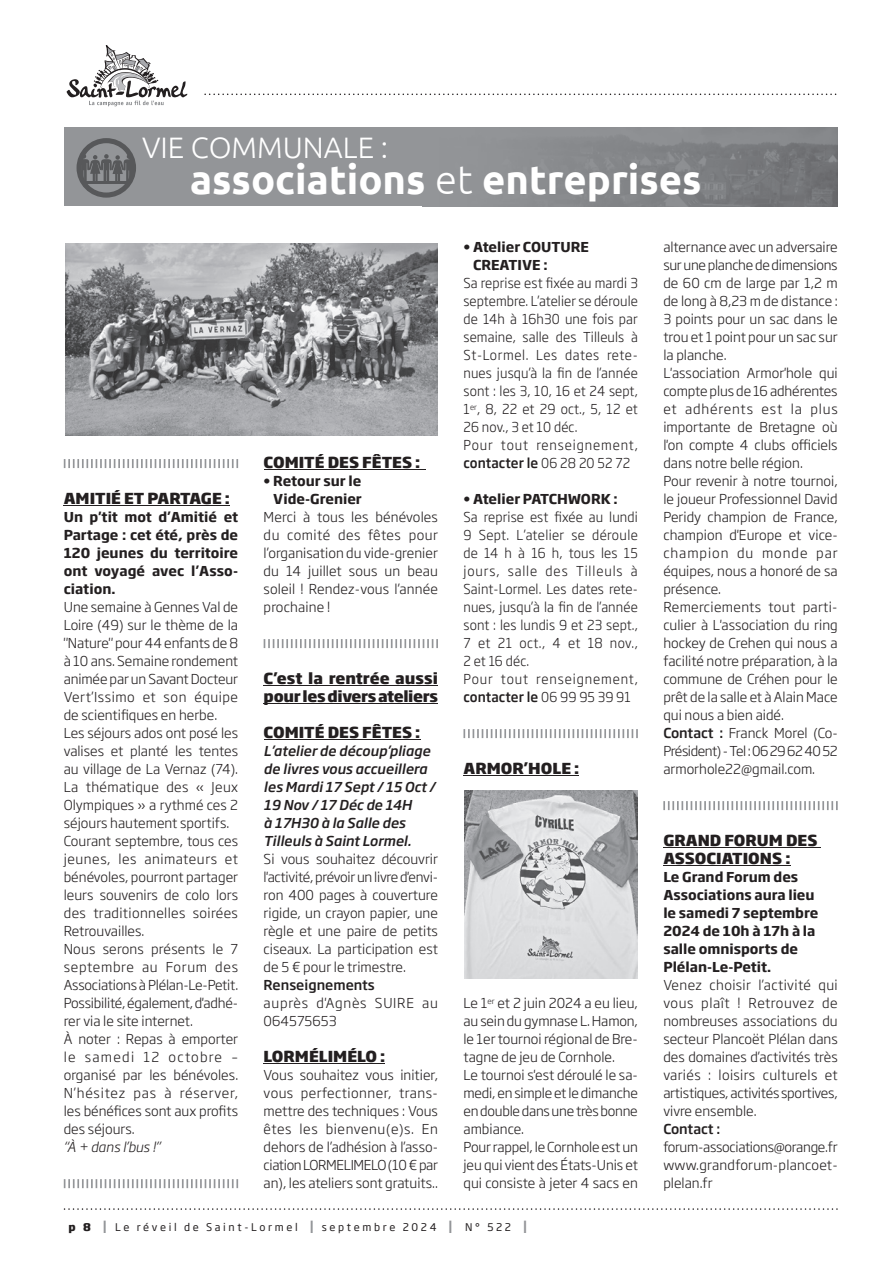
<style>
.page{position:relative;width:893px;height:1263px;background:#fff}
.page>*{position:absolute;margin:0;border:0;box-sizing:border-box;transform-origin:0 0}
.t1{font:700 40.05px "Ubuntu";color:#fff}
.t2{font:300 29.55px "Ubuntu";color:#fff}
.t3{font:800 15px/18px "Soho Gothic Pro";color:#231f20}
.t4{font:800 15px/18px "Soho Gothic Pro";letter-spacing:-.025em;color:#231f20}
.t5{font:300 13.5px/18px "Soho Gothic Pro";color:#231f20;text-align:justify}
.t6{font:300 13.5px/18px "Soho Gothic Pro";color:#231f20;scale:.95 1}
.t7{font:700 13.5px/18px "Soho Gothic Pro";color:#231f20}
.t8{font:italic 500 13.5px/18px "Soho Gothic Pro";color:#231f20}
.t9{font:300 13.5px/18px "Soho Gothic Pro";letter-spacing:.055em;color:#231f20}
.t10{font:500 13.5px "Soho Gothic Pro";color:#231f20}
.t11{font:italic 300 13.5px "Soho Gothic Pro";color:#231f20}
.t12{font:10.5px "Soho Gothic Pro";letter-spacing:.25em;color:#231f20}
.s1{font-weight:300}
.s2{font-weight:500}
.s3{font-weight:800}
.s4{font-weight:500;font-size:16.65px;color:#939598}
</style>
<div class="page">
<hr style="left:663px;top:847px;width:158px;height:1px;background:#231f20">
<hr style="left:663px;top:865px;width:127px;height:1px;background:#231f20">
<svg style="left:663px;top:801px;width:175px;height:9px"></svg>
<hr style="left:264px;top:469px;width:161px;height:1px;background:#231f20">
<hr style="left:264px;top:685px;width:174px;height:1px;background:#231f20">
<hr style="left:264px;top:703px;width:174px;height:1px;background:#231f20">
<hr style="left:264px;top:739px;width:156px;height:1px;background:#231f20">
<hr style="left:264px;top:1063px;width:121px;height:1px;background:#231f20">
<svg style="left:264px;top:639px;width:174px;height:9px"></svg>
<svg style="left:64px;top:1208px;width:774px;height:2px"></svg>
<svg style="left:66px;top:45px;width:122px;height:62px"></svg>
<svg style="left:204px;top:94px;width:632px;height:1px"></svg>
<hr style="left:64px;top:505px;width:166px;height:1px;background:#231f20">
<svg style="left:64px;top:459px;width:174px;height:9px"></svg>
<svg style="left:64px;top:1179px;width:174px;height:9px"></svg>
<hr style="left:463px;top:775px;width:116px;height:1px;background:#231f20">
<svg style="left:463px;top:729px;width:175px;height:9px"></svg>
<div style="left:64px;top:128px;width:774px;height:78px;background:#939598"></div>
<img style="left:550px;top:128px;width:288px;height:78px">
<svg style="left:77px;top:138px;width:59px;height:60px"></svg>
<hr style="left:85px;top:181px;width:45px;height:2px;background:#57585a">
<img style="left:65px;top:243px;width:373px;height:193px">
<img style="left:464px;top:791px;width:173px;height:187px">
<h2 class="t2" style="left:142px;top:129px;width:248px">VIE COMMUNALE :</h2>
<h1 class="t1" style="left:190px;top:155px;width:513px">associations <span class="s1">et</span> entreprises</h1>
<p class="t7" style="left:473px;top:237px;width:117px;text-indent:-10px">• Atelier COUTURE<br>CREATIVE :</p>
<p class="t6" style="left:463px;top:273px;width:185px">Sa reprise est fixée au mardi 3 septembre. L’atelier se déroule de 14h à 16h30 une fois par semaine, salle des Tilleuls à<br>St-Lormel. Les dates rete&shy;nues jusqu’à la fin de l’année sont : les 3, 10, 16 et 24 sept,<br>1<sup>er</sup>, 8, 22 et 29 oct., 5, 12 et<br>26 nov., 3 et 10 déc.<br>Pour tout renseignement, <span class="s2">contacter le</span> 06 28 20 52 72</p>
<p class="t7" style="left:463px;top:489px;width:156px">• Atelier PATCHWORK :</p>
<p class="t6" style="left:463px;top:507px;width:185px">Sa reprise est fixée au lundi<br>9 Sept. L’atelier se déroule de 14 h à 16 h, tous les 15 jours, salle des Tilleuls à<br>Saint-Lormel. Les dates rete&shy;nues, jusqu’à la fin de l’année sont : les lundis 9 et 23 sept.,<br>7 et 21 oct., 4 et 18 nov.,<br>2 et 16 déc.<br>Pour tout renseignement, <span class="s2">contacter le</span> 06 99 95 39 91</p>
<p class="t3" style="left:264px;top:452px;width:158px">COMITÉ DES FÊTES :</p>
<p class="t7" style="left:264px;top:471px;width:100px;text-align:right">• Retour sur le<br>Vide-Grenier</p>
<p class="t5" style="left:264px;top:507px;width:176px">Merci à tous les bénévoles du comité des fêtes pour l’organisation du vide-grenier du 14 juillet sous un beau soleil ! Rendez-vous l’année prochaine !</p>
<p class="t3" style="left:64px;top:488px;width:168px">AMITIÉ ET PARTAGE :</p>
<p class="t7" style="left:64px;top:507px;width:176px;text-align:justify">Un p'tit mot d’Amitié et Partage : cet été, près de 120 jeunes du territoire ont voyagé avec l’Asso&shy;ciation.</p>
<p class="t5" style="left:64px;top:597px;width:176px;text-align:left">Une semaine à Gennes Val de<br>Loire (49) sur le thème de la "Nature" pour 44 enfants de 8 à 10 ans. Semaine rondement animée par un Savant Docteur<br>Vert’Issimo et son équipe de scientifiques en herbe.<br>Les séjours ados ont posé les valises et planté les tentes au village de La Vernaz (74).<br>La thématique des « Jeux<br>Olympiques » a rythmé ces 2 séjours hautement sportifs.<br>Courant septembre, tous ces jeunes, les animateurs et bénévoles, pourront partager leurs souvenirs de colo lors des traditionnelles soirées<br>Retrouvailles.<br>Nous serons présents le 7 septembre au Forum des<br>Associations à Plélan-Le-Petit.<br>Possibilité, également, d'adhé&shy;rer via le site internet.<br>À noter : Repas à emporter le samedi 12 octobre – organisé par les bénévoles.<br>N’hésitez pas à réserver, les bénéfices sont aux profits des séjours.</p>
<p class="t11" style="left:64px;top:1136px;width:98px">“À + dans l’bus !”</p>
<p class="t4" style="left:264px;top:668px;width:176px">C’est la rentrée aussi pour les divers ateliers</p>
<p class="t3" style="left:264px;top:722px;width:158px">COMITÉ DES FÊTES :</p>
<p class="t8" style="left:264px;top:741px;width:173px">L’atelier de découp’pliage de livres vous accueillera les Mardi 17 Sept / 15 Oct /<br>19 Nov / 17 Déc de 14H<br>à 17H30 à la Salle des<br>Tilleuls à Saint Lormel.</p>
<p class="t5" style="left:264px;top:849px;width:176px">Si vous souhaitez découvrir l'activité, prévoir un livre d'envi&shy;ron 400 pages à couverture rigide, un crayon papier, une règle et une paire de petits ciseaux. La participation est de 5 € pour le trimestre.</p>
<p class="t10" style="left:264px;top:974px;width:113px">Renseignements</p>
<p class="t9" style="left:264px;top:993px;width:176px">auprès d'Agnès SUIRE au<br>064575653</p>
<p class="t3" style="left:264px;top:1046px;width:123px">LORMÉLIMÉLO :</p>
<p class="t5" style="left:264px;top:1065px;width:176px">Vous souhaitez vous initier, vous perfectionner, trans&shy;mettre des techniques : Vous êtes les bienvenu(e)s. En dehors de l’adhésion à l’asso&shy;ciation LORMELIMELO (10 € par an), les ateliers sont gratuits..</p>
<p class="t12" style="left:68px;top:1219px;width:460px"><span class="s3">p 8</span> <span class="s4">I</span> Le réveil de Saint-Lormel <span class="s4">I</span> septembre 2024 <span class="s4">I</span> N° 522 <span class="s4">I</span></p>
<p class="t3" style="left:463px;top:758px;width:117px">ARMOR’HOLE :</p>
<p class="t5" style="left:463px;top:993px;width:176px;text-align:left">Le 1<sup>er</sup> et 2 juin 2024 a eu lieu, au sein du gymnase L. Hamon, le 1er tournoi régional de Bre&shy;tagne de jeu de Cornhole.<br>Le tournoi s'est déroulé le sa&shy;medi, en simple et le dimanche en double dans une très bonne ambiance.<br>Pour rappel, le Cornhole est un jeu qui vient des États-Unis et qui consiste à jeter 4 sacs en</p>
<p class="t5" style="left:663px;top:237px;width:176px;text-align:left">alternance avec un adversaire sur une planche de dimensions de 60 cm de large par 1,2 m de long à 8,23 m de distance :<br>3 points pour un sac dans le trou et 1 point pour un sac sur la planche.<br>L'association Armor'hole qui compte plus de 16 adhérentes et adhérents est la plus importante de Bretagne où l'on compte 4 clubs officiels dans notre belle région.<br>Pour revenir à notre tournoi, le joueur Professionnel David<br>Peridy champion de France, champion d'Europe et vice&shy;champion du monde par équipes, nous a honoré de sa présence.<br>Remerciements tout parti&shy;culier à L'association du ring hockey de Crehen qui nous a facilité notre préparation, à la commune de Créhen pour le prêt de la salle et à Alain Mace qui nous a bien aidé.<br><span class="s2">Contact :</span> Franck Morel (Co-<br>Président) - Tel : 06 29 62 40 52 armorhole22@gmail.com.</p>
<p class="t3" style="left:663px;top:830px;width:156px">GRAND FORUM DES<br>ASSOCIATIONS :</p>
<p class="t7" style="left:663px;top:867px;width:156px">Le Grand Forum des<br>Associations aura lieu le samedi 7 septembre<br>2024 de 10h à 17h à la salle omnisports de<br>Plélan-Le-Petit.</p>
<p class="t5" style="left:663px;top:975px;width:176px">Venez choisir l’activité qui vous plaît ! Retrouvez de nombreuses associations du secteur Plancoët Plélan dans des domaines d’activités très variés : loisirs culturels et artistiques, activités sportives, vivre ensemble.</p>
<p class="t10" style="left:663px;top:1118px;width:58px">Contact :</p>
<p class="t5" style="left:663px;top:1137px;width:176px">forum-associations@orange.fr www.grandforum-plancoet&shy;plelan.fr</p>
</div>
